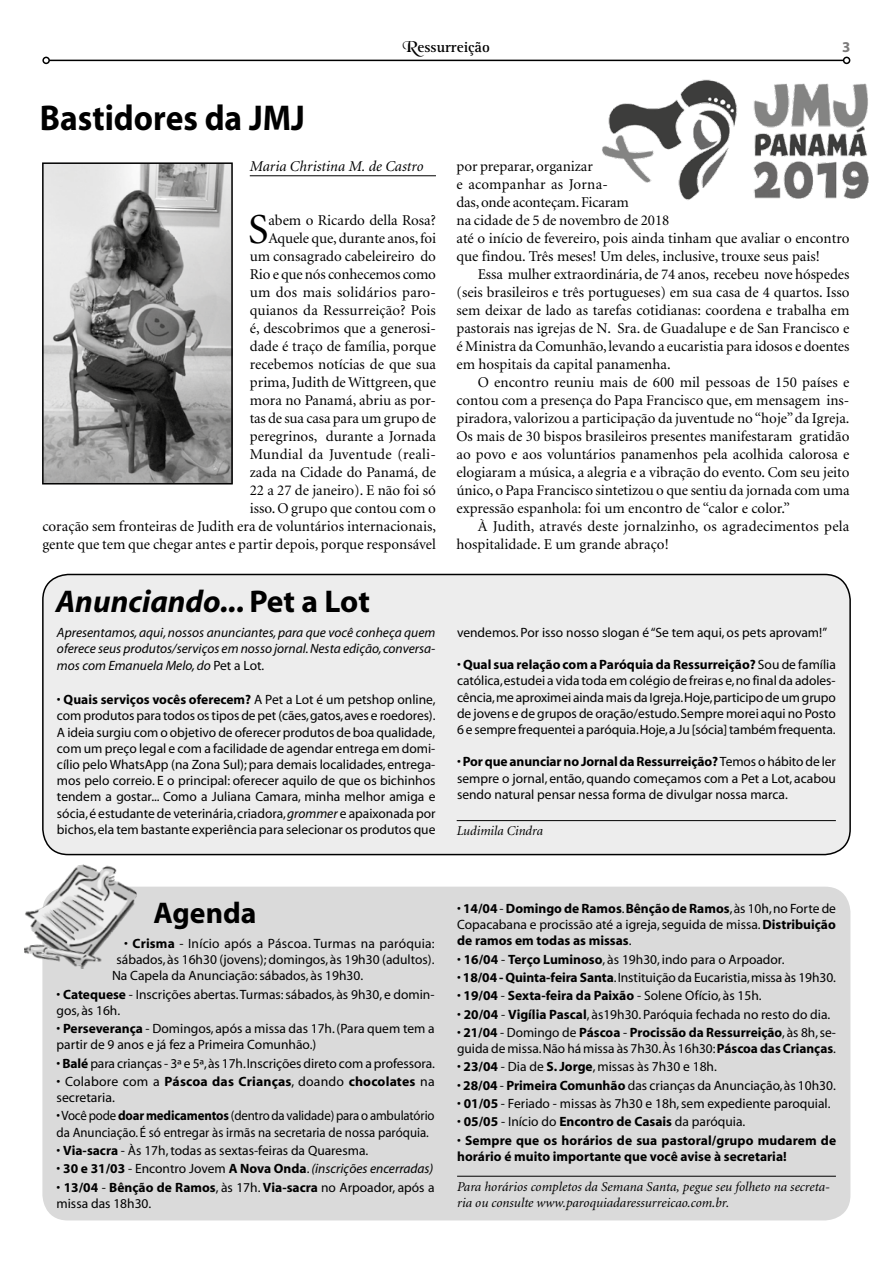
<style>
.page{position:relative;width:893px;height:1263px;background:#fff}
.page>*{position:absolute;margin:0;border:0;box-sizing:border-box;transform-origin:0 0}
.t1{font:42.75px "Minion";color:#000}
.t2{font:700 36px "Myriad";color:#000;scale:.93 1}
.t3{font:italic 700 31.5px "Myriad";color:#000}
.t4{font:700 30px "Myriad";color:#000}
.t5{font:15px/18px "Minion";color:#000}
.t6{font:italic 15px "Minion";color:#000}
.t7{font:700 15px "Rotis Serif";color:#000}
.t8{font:700 15px "Myriad";color:#7c7b7b}
.t9{font:13.5px/16.2px "Myriad";color:#000}
.t10{font:italic 13.5px/16.2px "Myriad";color:#000;text-align:justify}
.t11{font:700 13.5px/16.2px "Myriad";color:#000}
.t12{font:italic 13.5px/16.2px "Minion";color:#000}
.t13{font:13.5px/16.2px "Myriad";color:#000;scale:.95 1}
.s1{font-family:"Black Chance Normal";font-weight:400}
.s2{font-style:normal}
.s3{font-weight:700}
.s4{font-style:italic}
.s5{font-weight:700;font-style:normal}
.s6{font-weight:400}
</style>
<div class="page">
<div style="left:42px;top:887px;width:808px;height:333px;background:#dadada;border-radius:26px"></div>
<hr style="left:49px;top:60px;width:795px;height:1px;background:#000">
<div style="left:42px;top:57px;width:8px;height:7px;border:2px solid #000;border-radius:50%"></div>
<div style="left:843px;top:57px;width:7px;height:7px;border:2px solid #000;border-radius:50%"></div>
<hr style="left:250px;top:175px;width:186px;height:1px;background:#000">
<img style="left:24px;top:864px;width:119px;height:110px">
<hr style="left:457px;top:1176px;width:379px;height:1px;background:#000">
<img style="left:45px;top:165px;width:185px;height:316px">
<div style="left:42px;top:162px;width:191px;height:322px;border:2px solid #000"></div>
<img style="left:602px;top:79px;width:267px;height:121px">
<div style="left:43px;top:574px;width:807px;height:280px;background:#ededed;border-radius:26px"></div>
<div style="left:42px;top:574px;width:809px;height:281px;border:2px solid #000;border-radius:26px"></div>
<hr style="left:457px;top:820px;width:379px;height:1px;background:#000">
<h2 class="t2" style="left:40px;top:99px;width:286px">Bastidores da JMJ</h2>
<p class="t7" style="left:403px;top:38px;width:89px"><span class="s1">R</span>essurreição</p>
<p class="t8" style="left:842px;top:39px;width:10px">3</p>
<p class="t6" style="left:250px;top:159px;width:175px">Maria Christina M. de Castro</p>
<p class="t5" style="left:43px;top:211px;width:395px;text-align:right">abem o Ricardo della Rosa?<br>Aquele que, durante anos, foi<br>um consagrado cabeleireiro do<br>Rio e que nós conhecemos como<br>um dos mais solidários paro-<br>quianos da Ressurreição? Pois<br>é, descobrimos que a generosi-<br>dade é traço de família, porque<br>recebemos notícias de que sua<br>prima, Judith de Wittgreen, que<br>mora no Panamá, abriu as por-<br>tas de sua casa para um grupo de<br>peregrinos, durante a Jornada<br>Mundial da Juventude (reali-<br>zada na Cidade do Panamá, de<br>22 a 27 de janeiro). E não foi só<br>isso. O grupo que contou com o<br>coração sem fronteiras de Judith era de voluntários internacionais, gente que tem que chegar antes e partir depois, porque responsável</p>
<h1 class="t1" style="left:248px;top:208px;width:22px">S</h1>
<h3 class="t3" style="left:56px;top:585px;width:316px">Anunciando... <span class="s2">Pet a Lot</span></h3>
<p class="t10" style="left:57px;top:625px;width:380px">Apresentamos, aqui, nossos anunciantes, para que você conheça quem oferece seus produtos/serviços em nosso jornal. Nesta edição, conversa&shy;mos com Emanuela Melo, do <span class="s2">Pet a Lot</span>.</p>
<p class="t9" style="left:57px;top:692px;width:380px;text-align:justify">• <span class="s3">Quais serviços vocês oferecem?</span> A Pet a Lot é um petshop online, com produtos para todos os tipos de pet (cães, gatos, aves e roedores).<br>A ideia surgiu com o objetivo de oferecer produtos de boa qualidade, com um preço legal e com a facilidade de agendar entrega em domi&shy;cílio pelo WhatsApp (na Zona Sul); para demais localidades, entrega&shy;mos pelo correio. E o principal: oferecer aquilo de que os bichinhos tendem a gostar... Como a Juliana Camara, minha melhor amiga e sócia, é estudante de veterinária, criadora, <span class="s4">grommer</span> e apaixonada por bichos, ela tem bastante experiência para selecionar os produtos que</p>
<p class="t5" style="left:456px;top:158px;width:394px">por preparar, organizar<br>e acompanhar as Jorna-<br>das, onde aconteçam. Ficaram<br>na cidade de 5 de novembro de 2018<br>até o início de fevereiro, pois ainda tinham que avaliar o encontro que findou. Três meses! Um deles, inclusive, trouxe seus pais!</p>
<p class="t5" style="left:456px;top:266px;width:395px;text-align:justify;text-indent:21px">Essa mulher extraordinária, de 74 anos, recebeu nove hóspedes (seis brasileiros e três portugueses) em sua casa de 4 quartos. Isso sem deixar de lado as tarefas cotidianas: coordena e trabalha em pastorais nas igrejas de N. Sra. de Guadalupe e de San Francisco e é Ministra da Comunhão, levando a eucaristia para idosos e doentes em hospitais da capital panamenha.</p>
<p class="t5" style="left:456px;top:374px;width:395px;text-align:justify;text-indent:21px">O encontro reuniu mais de 600 mil pessoas de 150 países e contou com a presença do Papa Francisco que, em mensagem ins&shy;piradora, valorizou a participação da juventude no “hoje” da Igreja.<br>Os mais de 30 bispos brasileiros presentes manifestaram gratidão ao povo e aos voluntários panamenhos pela acolhida calorosa e elogiaram a música, a alegria e a vibração do evento. Com seu jeito único, o Papa Francisco sintetizou o que sentiu da jornada com uma expressão espanhola: foi um encontro de “calor e color.”</p>
<p class="t5" style="left:456px;top:518px;width:394px;text-indent:21px">À Judith, através deste jornalzinho, os agradecimentos pela hospitalidade. E um grande abraço!</p>
<p class="t9" style="left:457px;top:625px;width:372px">vendemos. Por isso nosso slogan é “Se tem aqui, os pets aprovam!”</p>
<p class="t9" style="left:457px;top:657px;width:380px;text-align:justify">• <span class="s3">Qual sua relação com a Paróquia da Ressurreição?</span> Sou de família católica, estudei a vida toda em colégio de freiras e, no final da adoles&shy;cência, me aproximei ainda mais da Igreja. Hoje, participo de um grupo de jovens e de grupos de oração/estudo. Sempre morei aqui no Posto 6 e sempre frequentei a paróquia. Hoje, a Ju [sócia] também frequenta.</p>
<p class="t9" style="left:457px;top:754px;width:380px;text-align:justify">• <span class="s3">Por que anunciar no Jornal da Ressurreição?</span> Temos o hábito de ler sempre o jornal, então, quando começamos com a Pet a Lot, acabou sendo natural pensar nessa forma de divulgar nossa marca.</p>
<p class="t12" style="left:457px;top:823px;width:88px">Ludimila Cindra</p>
<h3 class="t4" style="left:154px;top:897px;width:104px">Agenda</h3>
<p class="t9" style="left:124px;top:936px;width:312px">• <span class="s3">Crisma</span> - Início após a Páscoa. Turmas na paróquia:</p>
<p class="t9" style="left:117px;top:952px;width:319px">sábados, às 16h30 (jovens); domingos, às 19h30 (adultos).</p>
<p class="t9" style="left:112px;top:968px;width:253px">Na Capela da Anunciação: sábados, às 19h30.</p>
<p class="t9" style="left:57px;top:986px;width:380px">• <span class="s3">Catequese</span> - Inscrições abertas. Turmas: sábados, às 9h30, e domin&shy;gos, às 16h.</p>
<p class="t9" style="left:57px;top:1021px;width:379px">• <span class="s3">Perseverança</span> - Domingos, após a missa das 17h. (Para quem tem a partir de 9 anos e já fez a Primeira Comunhão.)</p>
<p class="t9" style="left:57px;top:1055px;width:380px">• <span class="s3">Balé</span> para crianças - 3ª e 5ª, às 17h. Inscrições direto com a professora.</p>
<p class="t9" style="left:57px;top:1074px;width:380px">• Colabore com a <span class="s3">Páscoa das Crianças</span>, doando <span class="s3">chocolates</span> na secretaria.</p>
<p class="t13" style="left:57px;top:1108px;width:399px">• Você pode <span class="s3">doar medicamentos</span> (dentro da validade) para o ambulatório da Anunciação. É só entregar às irmãs na secretaria de nossa paróquia.</p>
<p class="t9" style="left:57px;top:1143px;width:313px">• <span class="s3">Via-sacra</span> - Às 17h, todas as sextas-feiras da Quaresma.</p>
<p class="t10" style="left:57px;top:1161px;width:378px"><span class="s2">•</span> <span class="s5">30 e 31/03</span> <span class="s2">- Encontro Jovem</span> <span class="s5">A Nova Onda</span><span class="s2">.</span> (inscrições encerradas)</p>
<p class="t9" style="left:57px;top:1179px;width:380px">• <span class="s3">13/04</span> - <span class="s3">Bênção de Ramos</span>, às 17h. <span class="s3">Via-sacra</span> no Arpoador, após a missa das 18h30.</p>
<p class="t12" style="left:457px;top:1179px;width:375px">Para horários completos da Semana Santa, pegue seu folheto na secreta&shy;ria ou consulte www.paroquiadaressurreicao.com.br.</p>
<p class="t9" style="left:457px;top:901px;width:380px;text-align:justify">• <span class="s3">14/04</span> - <span class="s3">Domingo de Ramos</span>. <span class="s3">Bênção de Ramos</span>, às 10h, no Forte de Copacabana e procissão até a igreja, seguida de missa. <span class="s3">Distribuição de ramos em todas as missas</span>.</p>
<p class="t9" style="left:457px;top:951px;width:329px">• <span class="s3">16/04</span> - <span class="s3">Terço Luminoso</span>, às 19h30, indo para o Arpoador.</p>
<p class="t9" style="left:457px;top:970px;width:380px">• <span class="s3">18/04 - Quinta-feira Santa</span>. Instituição da Eucaristia, missa às 19h30.</p>
<p class="t11" style="left:457px;top:988px;width:306px"><span class="s6">•</span> 19/04 <span class="s6">-</span> Sexta-feira da Paixão <span class="s6">- Solene Ofício, às 15h.</span></p>
<p class="t9" style="left:457px;top:1006px;width:375px">• <span class="s3">20/04</span> - <span class="s3">Vigília Pascal</span>, às19h30. Paróquia fechada no resto do dia.</p>
<p class="t9" style="left:457px;top:1025px;width:380px">• <span class="s3">21/04</span> - Domingo de <span class="s3">Páscoa</span> - <span class="s3">Procissão da Ressurreição</span>, às 8h, se&shy;guida de missa. Não há missa às 7h30. Às 16h30: <span class="s3">Páscoa das Crianças</span>.</p>
<p class="t9" style="left:457px;top:1059px;width:261px">• <span class="s3">23/04</span> - Dia de <span class="s3">S. Jorge</span>, missas às 7h30 e 18h.</p>
<p class="t9" style="left:457px;top:1078px;width:380px">• <span class="s3">28/04</span> - <span class="s3">Primeira Comunhão</span> das crianças da Anunciação, às 10h30.</p>
<p class="t9" style="left:457px;top:1096px;width:375px">• <span class="s3">01/05</span> - Feriado - missas às 7h30 e 18h, sem expediente paroquial.</p>
<p class="t9" style="left:457px;top:1114px;width:290px">• <span class="s3">05/05</span> - Início do <span class="s3">Encontro de Casais</span> da paróquia.</p>
<p class="t11" style="left:457px;top:1132px;width:380px"><span class="s6">•</span> Sempre que os horários de sua pastoral/grupo mudarem de horário é muito importante que você avise à secretaria!</p>
</div>
